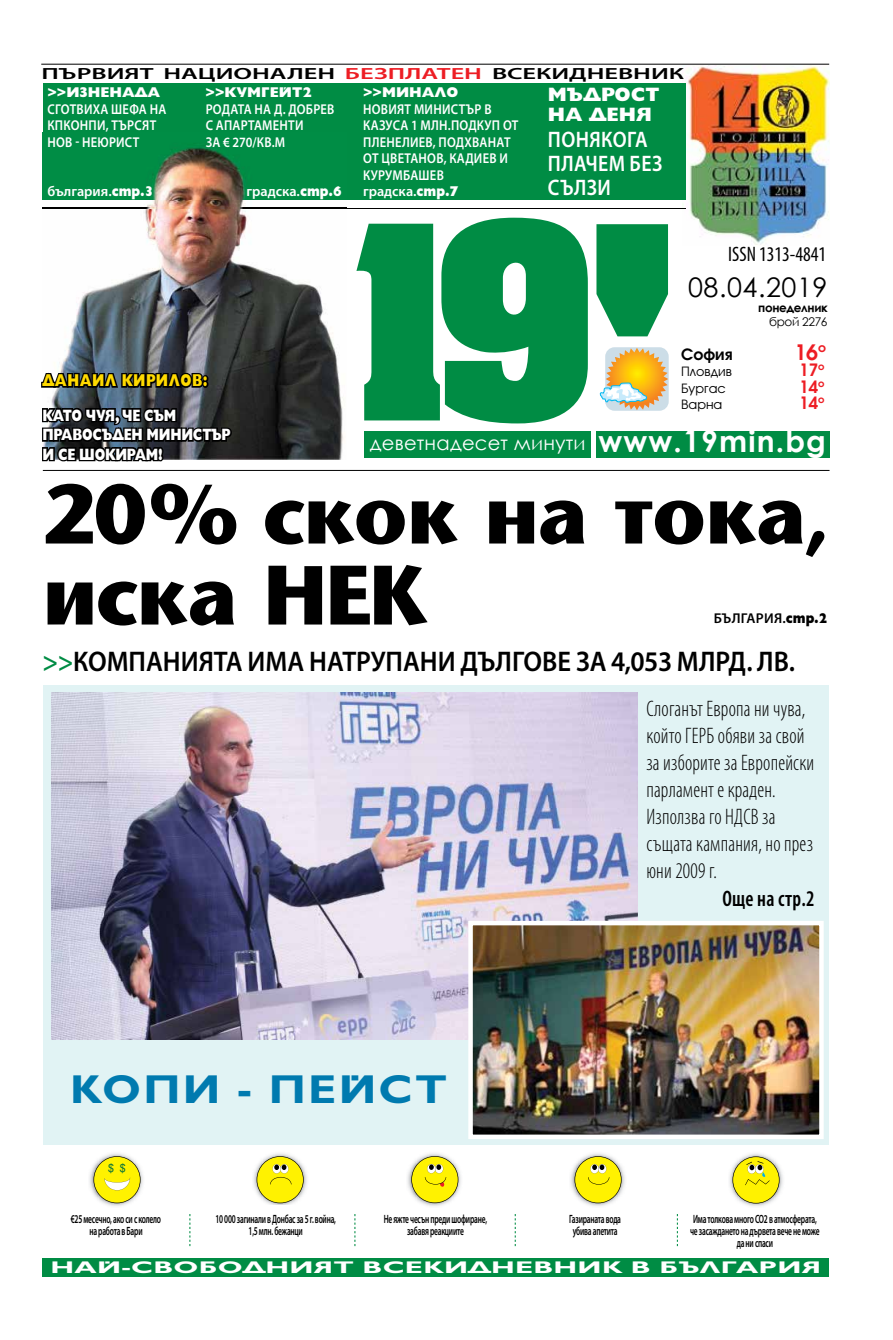
<style>
.page{position:relative;width:893px;height:1340px;background:#fff}
.page>*{position:absolute;margin:0;border:0;box-sizing:border-box;transform-origin:0 0}
.t1{font:84px/81px "Stone Sans";letter-spacing:-.01em;color:#000}
.t2{font:700 40.5px "Gilt";letter-spacing:.05em;color:#007aaf;scale:1.1 1}
.t3{font:700 29.85px "Century Gothic";letter-spacing:.04em;color:#fff}
.t4{font:600 28.5px "Myriad Pro";color:#000;scale:.93 1}
.t5{font:27px "Century Gothic";letter-spacing:.02em;color:#000}
.t6{font:300 condensed 22.5px/27px "Myriad Pro";letter-spacing:.01em;color:#000;scale:.91 1}
.t7{font:600 22.5px/24px "Myriad Pro";letter-spacing:.02em;color:#fff;scale:.88 1}
.t8{font:600 condensed 22.5px "Myriad Pro";letter-spacing:.01em;color:#000;scale:.91 1}
.t9{font:700 22.35px "Avanti CYR";color:#ed1d24}
.t10{font:condensed 21px "Myriad Pro";color:#000;scale:.95 1}
.t11{font:19.5px "Century Gothic";letter-spacing:.01em;color:#fff}
.t12{font:800 19.5px/19.5px "Gilt";color:#fff}
.t13{font:700 17.85px "Avanti CYR";color:#ed1d24}
.t14{font:800 17.25px "Gilt";letter-spacing:.04em;color:#ffda00;scale:.77 1}
.t15{font:700 16.95px "Gilt";letter-spacing:.01em;color:#fff;scale:1.68 1}
.t16{font:800 16.5px/19.5px "Gilt";letter-spacing:-.02em;color:#fff;scale:.77 1}
.t17{font:700 16.35px "Avanti CYR";color:#000}
.t18{font:600 16.2px "Myriad Pro";color:#000;scale:1.63 1}
.t19{font:600 14.25px/16.5px "Myriad Pro";letter-spacing:.02em;color:#fff;scale:.88 1}
.t20{font:800 14.25px "Gilt";color:#fff}
.t21{font:600 14.25px "Myriad Pro";color:#fff}
.t22{font:600 14.25px "Myriad Pro";letter-spacing:.02em;color:#000}
.t23{font:13.35px "Avanti CYR";color:#000}
.t24{font:600 12px/12px "Myriad Pro";letter-spacing:-.03em;color:#000;text-align:center;scale:.62 1}
.t25{font:700 12px "Century Gothic";letter-spacing:-.03em;color:#000}
.t26{font:12px "Century Gothic";letter-spacing:-.03em;color:#000}
.s1{color:#ed1d24}
.s2{font-family:"Gilt";font-weight:800}
.s3{color:#008c44}
</style>
<div class="page">
<img style="left:682px;top:66px;width:147px;height:179px">
<svg style="left:596px;top:224px;width:72px;height:112px;background:#1e995a"></svg>
<div style="left:364px;top:431px;width:465px;height:27px;background:#008c44"></div>
<div style="left:591px;top:426px;width:5px;height:34px;background:#fff"></div>
<hr style="left:43px;top:208px;width:642px;height:1px;background:#000">
<svg style="left:356px;top:218px;width:232px;height:205px"></svg>
<hr style="left:43px;top:470px;width:786px;height:1px;background:#000">
<hr style="left:41px;top:64px;width:788px;height:1px;background:#000">
<div style="left:43px;top:83px;width:642px;height:117px;background:#008c44"></div>
<div style="left:605px;top:347px;width:64px;height:64px;background:#d8e5ed;border-radius:9px"></div>
<img style="left:606px;top:348px;width:62px;height:62px">
<svg style="left:600px;top:383px;width:47px;height:20px"></svg>
<img style="left:43px;top:147px;width:304px;height:313px">
<img style="left:43px;top:208px;width:304px;height:1px">
<svg style="left:41px;top:367px;width:164px;height:24px;background:#33393f"></svg>
<div style="left:202px;top:381px;width:6px;height:7px;border:3px solid #000;border-radius:50%"></div>
<div style="left:202px;top:375px;width:6px;height:7px;border:3px solid #000;border-radius:50%"></div>
<svg style="left:42px;top:402px;width:191px;height:60px;background:#26292c"></svg>
<div style="left:43px;top:685px;width:786px;height:459px;background:#e1f3f4"></div>
<div style="left:43px;top:1258px;width:786px;height:18px;background:#008c44"></div>
<img style="left:89px;top:1153px;width:54px;height:53px">
<img style="left:729px;top:1153px;width:54px;height:53px">
<svg style="left:732px;top:1156px;width:47px;height:47px;background:#e6de3b"></svg>
<svg style="left:515px;top:1214px;width:1px;height:32px"></svg>
<svg style="left:355px;top:1214px;width:1px;height:32px"></svg>
<svg style="left:190px;top:1214px;width:1px;height:32px"></svg>
<svg style="left:677px;top:1214px;width:1px;height:32px"></svg>
<img style="left:253px;top:1153px;width:54px;height:51px">
<svg style="left:257px;top:1156px;width:47px;height:47px;background:#e8df3a"></svg>
<img style="left:570px;top:1153px;width:55px;height:53px">
<svg style="left:574px;top:1156px;width:48px;height:47px;background:#e7de3c"></svg>
<img style="left:407px;top:1153px;width:54px;height:53px">
<svg style="left:411px;top:1156px;width:47px;height:47px;background:#e7dd3a"></svg>
<img style="left:51px;top:692px;width:587px;height:347px">
<img style="left:473px;top:925px;width:346px;height:209px">
<div style="left:468px;top:920px;width:356px;height:219px;border:4px solid #fff"></div>
<svg style="left:93px;top:1156px;width:48px;height:47px"></svg>
<h3 class="t18" style="left:42px;top:63px;width:396px">ПЪРВИЯТ НАЦИОНАЛЕН <span class="s1">БЕЗПЛАТЕН</span> ВСЕКИДНЕВНИК</h3>
<p class="t20" style="left:47px;top:84px;width:115px">&gt;&gt;ИЗНЕНАДА</p>
<p class="t19" style="left:48px;top:100px;width:137px">СГОТВИХА ШЕФА НА<br>КПКОНПИ, ТЪРСЯТ<br>НОВ - НЕЮРИСТ</p>
<p class="t21" style="left:47px;top:182px;width:108px">българия.<span class="s2">стр.3</span></p>
<p class="t20" style="left:206px;top:84px;width:108px">&gt;&gt;КУМГЕЙТ2</p>
<p class="t19" style="left:206px;top:100px;width:148px">РОДАТА НА Д. ДОБРЕВ<br>С АПАРТАМЕНТИ<br>ЗА € 270/КВ.М</p>
<p class="t21" style="left:246px;top:182px;width:97px">градска.<span class="s2">стр.6</span></p>
<h3 class="t14" style="left:43px;top:371px;width:216px">ДАНАИЛ КИРИЛОВ:</h3>
<h3 class="t16" style="left:43px;top:405px;width:245px">КАТО ЧУЯ, ЧЕ СЪМ<br>ПРАВОСЪДЕН МИНИСТЪР<br>И СЕ ШОКИРАМ!</h3>
<p class="t20" style="left:363px;top:84px;width:97px">&gt;&gt;МИНАЛО</p>
<p class="t19" style="left:363px;top:100px;width:178px">НОВИЯТ МИНИСТЪР В<br>КАЗУСА 1 МЛН.ПОДКУП ОТ<br>ПЛЕНЕЛИЕВ, ПОДХВАНАТ<br>ОТ ЦВЕТАНОВ, КАДИЕВ И<br>КУРУМБАШЕВ градска.<span class="s2">стр.7</span></p>
<h3 class="t12" style="left:548px;top:85px;width:113px">МЪДРОСТ<br>НА ДЕНЯ</h3>
<h3 class="t7" style="left:548px;top:127px;width:132px">ПОНЯКОГА<br>ПЛАЧЕМ БЕЗ<br>СЪЛЗИ</h3>
<h3 class="t10" style="left:728px;top:241px;width:104px">ISSN 1313-4841</h3>
<h3 class="t5" style="left:688px;top:268px;width:141px">08.04.2019</h3>
<p class="t25" style="left:758px;top:298px;width:71px">понеделник</p>
<p class="t26" style="left:769px;top:313px;width:60px">брой 2276</p>
<h3 class="t17" style="left:681px;top:344px;width:53px">София</h3>
<h3 class="t9" style="left:794px;top:338px;width:33px">16<sup>о</sup></h3>
<p class="t23" style="left:681px;top:364px;width:52px">Пловдив</p>
<h3 class="t13" style="left:799px;top:359px;width:27px">17<sup>о</sup></h3>
<p class="t23" style="left:681px;top:380px;width:46px">Бургас</p>
<h3 class="t13" style="left:799px;top:375px;width:27px">14<sup>о</sup></h3>
<p class="t23" style="left:681px;top:397px;width:43px">Варна</p>
<h3 class="t13" style="left:799px;top:392px;width:27px">14<sup>о</sup></h3>
<h3 class="t11" style="left:370px;top:429px;width:217px">деветнадесет минути</h3>
<h3 class="t3" style="left:598px;top:419px;width:229px">www.19min.bg</h3>
<h1 class="t1" style="left:43px;top:474px;width:785px">20% скок на тока, иска НЕК</h1>
<h3 class="t4" style="left:43px;top:643px;width:811px"><span class="s3">&gt;&gt;</span>КОМПАНИЯТА ИМА НАТРУПАНИ ДЪЛГОВЕ ЗА 4,053 МЛРД. ЛВ.</h3>
<p class="t22" style="left:714px;top:608px;width:115px">БЪЛГАРИЯ.<span class="s2">стр.2</span></p>
<h2 class="t2" style="left:70px;top:1067px;width:344px">КОПИ - ПЕЙСТ</h2>
<h3 class="t6" style="left:646px;top:695px;width:186px">Слоганът Европа ни чува, който ГЕРБ обяви за свой за изборите за Европейски парламент е краден.<br>Използва го НДСВ за същата кампания, но през юни 2009 г.</h3>
<h3 class="t8" style="left:722px;top:884px;width:103px">Още на стр.2</h3>
<p class="t24" style="left:71px;top:1212px;width:147px">€25 месечно, ако си с колело на работа в Бари</p>
<p class="t24" style="left:215px;top:1212px;width:196px">10 000 загинали в Донбас за 5 г. война,<br>1,5 млн. бежанци</p>
<p class="t24" style="left:384px;top:1212px;width:168px">Не яжте чесън преди шофиране, забавя реакциите</p>
<p class="t24" style="left:569px;top:1212px;width:85px;text-align:left">Газираната вода убива апетита</p>
<p class="t24" style="left:690px;top:1212px;width:210px">Има толкова много CO2 в атмосферата, че засаждането на дървета вече не може да ни спаси</p>
<h3 class="t15" style="left:50px;top:1257px;width:460px">НАЙ-СВОБОДНИЯТ ВСЕКИДНЕВНИК В БЪЛГАРИЯ</h3>
</div>
